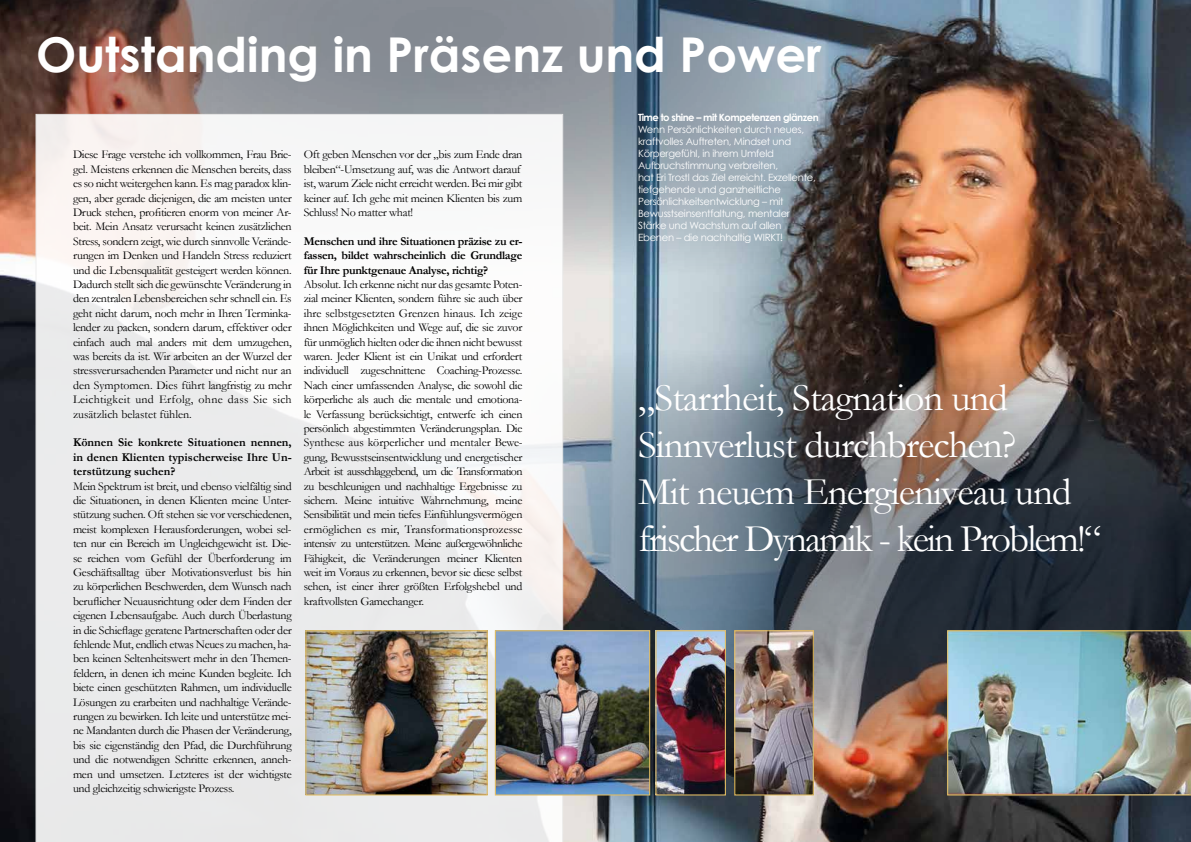
<style>
.page{position:relative;width:1191px;height:842px;background:#fff}
.page>*{position:absolute;margin:0;border:0;box-sizing:border-box;transform-origin:0 0}
.t1{font:700 48px "Century Gothic";color:#fff}
.t2{font:39.2px/47.1px "Garamond";letter-spacing:-.025em;color:#fff}
.t3{font:12px/14.4px "Garamond";letter-spacing:-.025em;color:#000;text-align:justify}
.t4{font:700 12px/14.4px "Garamond";letter-spacing:-.005em;color:#000;text-align:justify}
.t5{font:10px/12px "Century Gothic";letter-spacing:-.025em;color:#fff}
.t6{font:700 10px "Century Gothic";letter-spacing:-.05em;color:#fff}
</style>
<div class="page">
<img style="left:0;top:0;width:1191px;height:842px">
<img style="left:563px;top:348px;width:628px;height:420px">
<img style="left:0;top:0;width:880px;height:276px">
<svg style="left:36px;top:114px;width:527px;height:728px;fill:#ebecec"></svg>
<img style="left:307px;top:632px;width:179px;height:161px">
<div style="left:305px;top:630px;width:183px;height:165px;border:1px solid #e0bc63"></div>
<img style="left:497px;top:632px;width:151px;height:161px">
<div style="left:495px;top:630px;width:155px;height:165px;border:1px solid #e0bc63"></div>
<img style="left:657px;top:632px;width:67px;height:161px">
<div style="left:655px;top:630px;width:71px;height:165px;border:1px solid #e0bc63"></div>
<img style="left:947px;top:630px;width:244px;height:165px">
<img style="left:736px;top:632px;width:76px;height:161px">
<div style="left:734px;top:630px;width:80px;height:165px;border:1px solid #e0bc63"></div>
<h1 class="t1" style="left:36px;top:24px;width:787px">Outstanding in Präsenz und Power</h1>
<p class="t6" style="left:638px;top:111px;width:182px">Time to shine – mit Kompetenzen glänzen</p>
<p class="t5" style="left:638px;top:124px;width:179px">Wenn Persönlichkeiten durch neues, kraftvolles Auftreten, Mindset und Körpergefühl, in ihrem Umfeld Aufbruchstimmung verbreiten,<br>hat Eri Trostl das Ziel erreicht. Exzellente, tiefgehende und ganzheitliche Persönlichkeitsentwicklung – mit Bewusstseinsentfaltung, mentaler Stärke und Wachstum auf allen Ebenen – die nachhaltig WIRKT!</p>
<p class="t3" style="left:304px;top:147px;width:220px;text-align:left">Oft geben Menschen vor der „bis zum Ende dran bleiben“-Umsetzung auf, was die Antwort darauf ist, warum Ziele nicht erreicht werden. Bei mir gibt keiner auf. Ich gehe mit meinen Klienten bis zum Schluss! No matter what!</p>
<p class="t4" style="left:304px;top:234px;width:220px">Menschen und ihre Situationen präzise zu er&shy;fassen, bildet wahrscheinlich die Grundlage für Ihre punktgenaue Analyse, richtig?</p>
<p class="t3" style="left:304px;top:277px;width:220px">Absolut. Ich erkenne nicht nur das gesamte Poten&shy;zial meiner Klienten, sondern führe sie auch über ihre selbstgesetzten Grenzen hinaus. Ich zeige ihnen Möglichkeiten und Wege auf, die sie zuvor für unmöglich hielten oder die ihnen nicht bewusst waren. Jeder Klient ist ein Unikat und erfordert individuell zugeschnittene Coaching-Prozesse.<br>Nach einer umfassenden Analyse, die sowohl die körperliche als auch die mentale und emotiona&shy;le Verfassung berücksichtigt, entwerfe ich einen persönlich abgestimmten Veränderungsplan. Die Synthese aus körperlicher und mentaler Bewe&shy;gung, Bewusstseinsentwicklung und energetischer Arbeit ist ausschlaggebend, um die Transformation zu beschleunigen und nachhaltige Ergebnisse zu sichern. Meine intuitive Wahrnehmung, meine Sensibilität und mein tiefes Einfühlungsvermögen ermöglichen es mir, Transformationsprozesse intensiv zu unterstützen. Meine außergewöhnliche Fähigkeit, die Veränderungen meiner Klienten weit im Voraus zu erkennen, bevor sie diese selbst sehen, ist einer ihrer größten Erfolgshebel und kraftvollsten Gamechanger.</p>
<p class="t3" style="left:73px;top:147px;width:220px">Diese Frage verstehe ich vollkommen, Frau Brie&shy;gel. Meistens erkennen die Menschen bereits, dass es so nicht weitergehen kann. Es mag paradox klin&shy;gen, aber gerade diejenigen, die am meisten unter Druck stehen, profitieren enorm von meiner Ar&shy;beit. Mein Ansatz verursacht keinen zusätzlichen Stress, sondern zeigt, wie durch sinnvolle Verände&shy;rungen im Denken und Handeln Stress reduziert und die Lebensqualität gesteigert werden können.<br>Dadurch stellt sich die gewünschte Veränderung in den zentralen Lebensbereichen sehr schnell ein. Es geht nicht darum, noch mehr in Ihren Terminka&shy;lender zu packen, sondern darum, effektiver oder einfach auch mal anders mit dem umzugehen, was bereits da ist. Wir arbeiten an der Wurzel der stressverursachenden Parameter und nicht nur an den Symptomen. Dies führt langfristig zu mehr Leichtigkeit und Erfolg, ohne dass Sie sich zusätzlich belastet fühlen.</p>
<p class="t4" style="left:73px;top:435px;width:220px">Können Sie konkrete Situationen nennen, in denen Klienten typischerweise Ihre Un&shy;terstützung suchen?</p>
<p class="t3" style="left:73px;top:478px;width:220px">Mein Spektrum ist breit, und ebenso vielfältig sind die Situationen, in denen Klienten meine Unter&shy;stützung suchen. Oft stehen sie vor verschiedenen, meist komplexen Herausforderungen, wobei sel&shy;ten nur ein Bereich im Ungleichgewicht ist. Die&shy;se reichen vom Gefühl der Überforderung im Geschäftsalltag über Motivationsverlust bis hin zu körperlichen Beschwerden, dem Wunsch nach beruflicher Neuausrichtung oder dem Finden der eigenen Lebensaufgabe. Auch durch Überlastung in die Schieflage geratene Partnerschaften oder der fehlende Mut, endlich etwas Neues zu machen, ha&shy;ben keinen Seltenheitswert mehr in den Themen&shy;feldern, in denen ich meine Kunden begleite. Ich biete einen geschützten Rahmen, um individuelle Lösungen zu erarbeiten und nachhaltige Verände&shy;rungen zu bewirken. Ich leite und unterstütze mei&shy;ne Mandanten durch die Phasen der Veränderung, bis sie eigenständig den Pfad, die Durchführung und die notwendigen Schritte erkennen, anneh&shy;men und umsetzen. Letzteres ist der wichtigste und gleichzeitig schwierigste Prozess.</p>
<h2 class="t2" style="left:638px;top:373px;width:465px">„Starrheit, Stagnation und<br>Sinnverlust durchbrechen?<br>Mit neuem Energieniveau und frischer Dynamik - kein Problem!“</h2>
</div>
